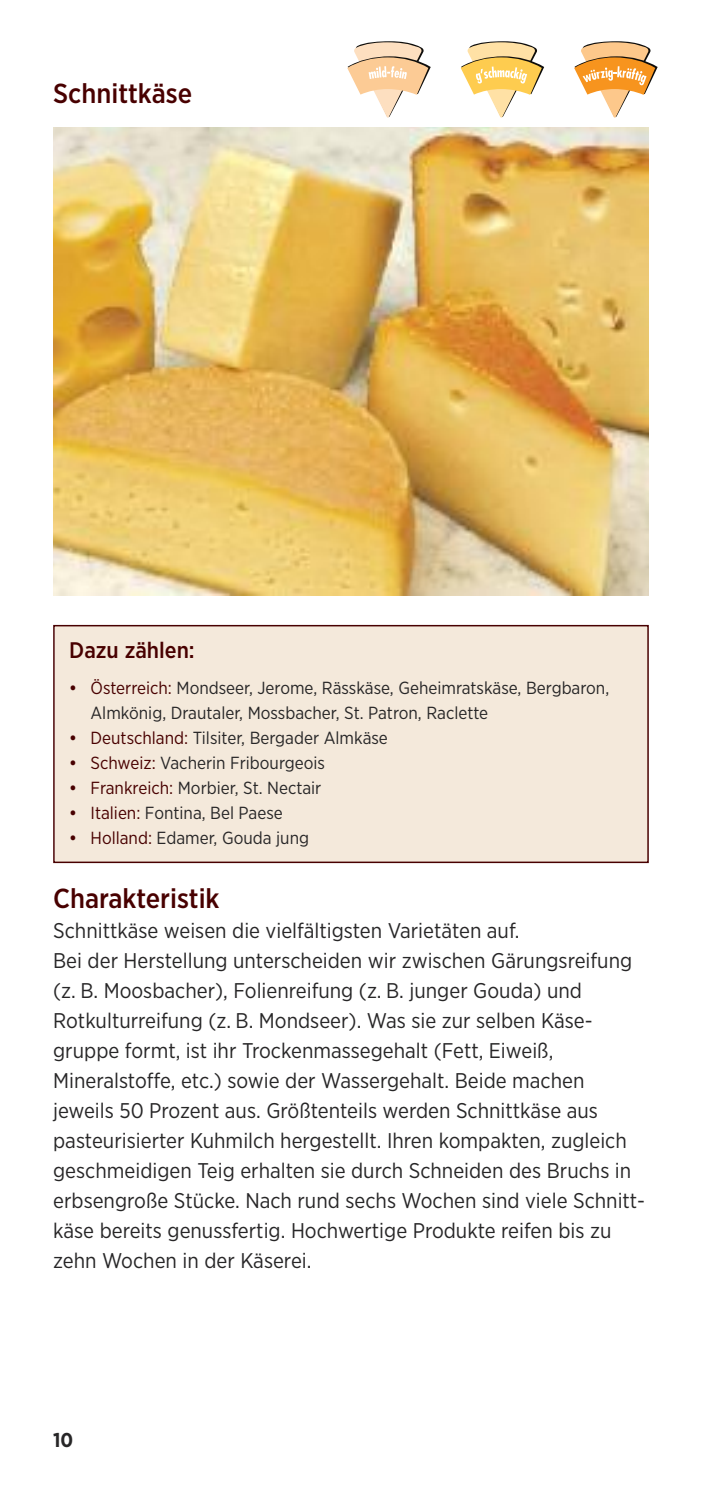
<style>
.page{position:relative;width:702px;height:1489px;background:#fff}
.page>*{position:absolute;margin:0;border:0;box-sizing:border-box;transform-origin:0 0}
.t1{font:500 27.5px "Gotham Narrow";color:#480000}
.t2{font:500 22.5px "Gotham Narrow";color:#480000}
.t3{font:21.25px/30px "Gotham Narrow";color:#272627}
.t4{font:700 20px "Gotham Narrow";color:#272627}
.t5{font:17.5px/25px "Gotham Narrow";color:#272627}
.s1{font-weight:500;color:#480000}
.s2{color:#480000}
</style>
<div class="page">
<img style="left:53px;top:127px;width:595px;height:468px">
<div style="left:55px;top:626px;width:592px;height:235px;background:#f4e9db"></div>
<div style="left:53px;top:625px;width:595px;height:238px;border:2px solid #480000"></div>
<svg style="left:574px;top:41px;width:83px;height:77px"></svg>
<svg style="left:460px;top:41px;width:84px;height:77px"></svg>
<svg style="left:347px;top:41px;width:83px;height:77px"></svg>
<p class="t1" style="left:53px;top:84px;width:140px">Schnittkäse</p>
<p class="t2" style="left:69px;top:642px;width:127px">Dazu zählen:</p>
<p class="t5" style="left:90px;top:676px;width:520px;text-indent:-21px"><span class="s1">•</span> <span class="s2">Österreich:</span> Mondseer, Jerome, Rässkäse, Geheimratskäse, Bergbaron,<br>Almkönig, Drautaler, Mossbacher, St. Patron, Raclette</p>
<p class="t5" style="left:69px;top:726px;width:320px"><span class="s1">•</span> <span class="s2">Deutschland:</span> Tilsiter, Bergader Almkäse</p>
<p class="t5" style="left:69px;top:751px;width:257px"><span class="s1">•</span> <span class="s2">Schweiz:</span> Vacherin Fribourgeois</p>
<p class="t5" style="left:69px;top:776px;width:254px"><span class="s1">•</span> <span class="s2">Frankreich:</span> Morbier, St. Nectair</p>
<p class="t5" style="left:69px;top:801px;width:215px"><span class="s1">•</span> <span class="s2">Italien:</span> Fontina, Bel Paese</p>
<p class="t5" style="left:69px;top:826px;width:241px"><span class="s1">•</span> <span class="s2">Holland:</span> Edamer, Gouda jung</p>
<p class="t1" style="left:53px;top:888px;width:168px">Charakteristik</p>
<p class="t3" style="left:53px;top:916px;width:593px">Schnittkäse weisen die vielfältigsten Varietäten auf.<br>Bei der Herstellung unterscheiden wir zwischen Gärungsreifung (z. B. Moosbacher), Folienreifung (z. B. junger Gouda) und Rotkulturreifung (z. B. Mondseer). Was sie zur selben Käse&shy;gruppe formt, ist ihr Trockenmassegehalt (Fett, Eiweiß, Mineralstoffe, etc.) sowie der Wassergehalt. Beide machen jeweils 50 Prozent aus. Größtenteils werden Schnittkäse aus pasteurisierter Kuhmilch hergestellt. Ihren kompakten, zugleich geschmeidigen Teig erhalten sie durch Schneiden des Bruchs in erbsengroße Stücke. Nach rund sechs Wochen sind viele Schnitt&shy;käse bereits genussfertig. Hochwertige Produkte reifen bis zu zehn Wochen in der Käserei.</p>
<p class="t4" style="left:53px;top:1432px;width:22px">10</p>
</div>
